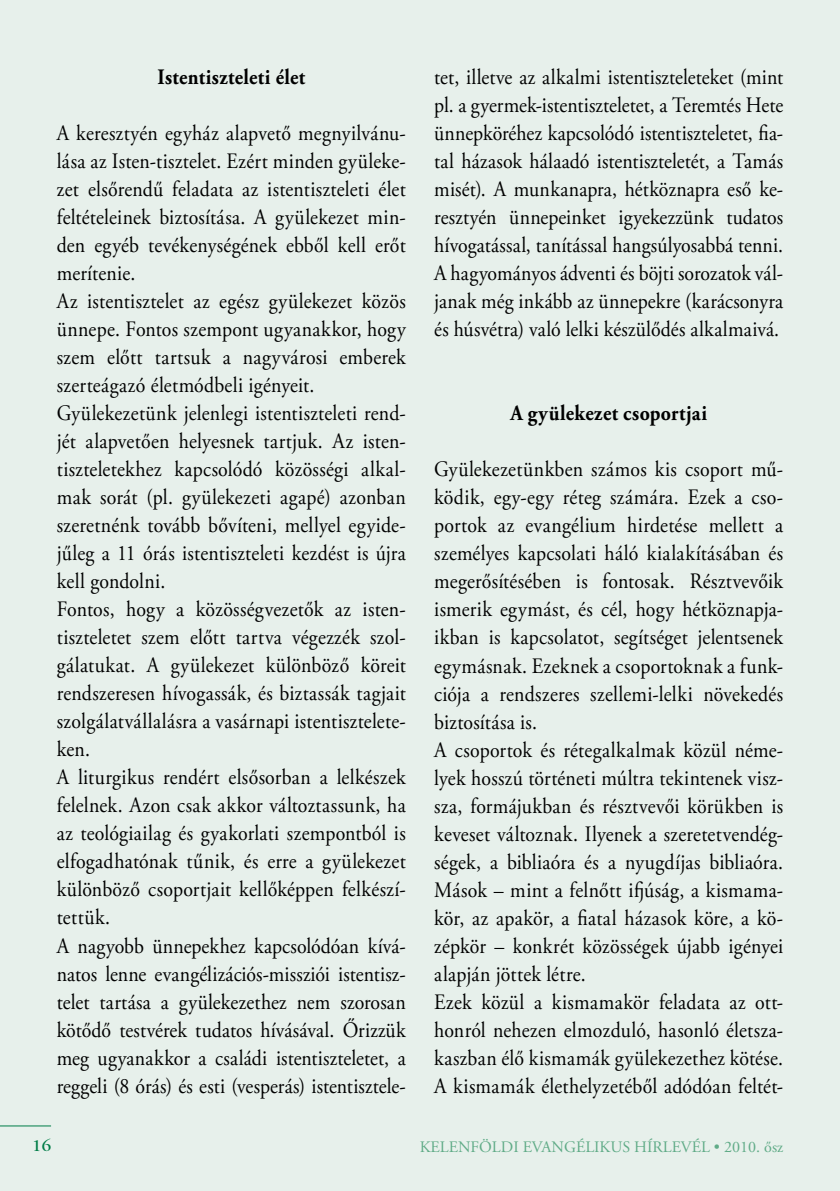
<style>
.page{position:relative;width:840px;height:1191px;background:#fff}
.page>*{position:absolute;margin:0;border:0;box-sizing:border-box;transform-origin:0 0}
.t1{font:22px/28px "Adobe Garamond Pro";letter-spacing:.015em;color:#000;scale:.9 1}
.t2{font:700 22px "Adobe Garamond Pro";letter-spacing:.02em;color:#000;scale:.9 1}
.t3{font:16px "Adobe Garamond Pro";color:#60ab87}
.t4{font:16px "Garamond PFL";color:#007d47}
</style>
<div class="page">
<div style="left:0;top:0;width:839px;height:1191px;background:#e7f0eb"></div>
<hr style="left:0;top:1125px;width:51px;height:1px;background:#007d47">
<hr style="left:839px;top:0;width:1px;height:1191px;background:#e7f0eb">
<p class="t2" style="left:157px;top:64px;width:165px">Istentiszteleti élet</p>
<p class="t1" style="left:57px;top:120px;width:389px">A keresztyén egyház alapvető megnyilvánu&shy;lása az Isten-tisztelet. Ezért minden gyüleke&shy;zet elsőrendű feladata az istentiszteleti élet feltételeinek biztosítása. A gyülekezet min&shy;den egyéb tevékenységének ebből kell erőt merítenie.<br>Az istentisztelet az egész gyülekezet közös ünnepe. Fontos szempont ugyanakkor, hogy szem előtt tartsuk a nagyvárosi emberek szerteágazó életmódbeli igényeit.<br>Gyülekezetünk jelenlegi istentiszteleti rend&shy;jét alapvetően helyesnek tartjuk. Az isten&shy;tiszteletekhez kapcsolódó közösségi alkal&shy;mak sorát (pl. gyülekezeti agapé) azonban szeretnénk tovább bővíteni, mellyel egyide&shy;jűleg a 11 órás istentiszteleti kezdést is újra kell gondolni.<br>Fontos, hogy a közösségvezetők az isten&shy;tiszteletet szem előtt tartva végezzék szol&shy;gálatukat. A gyülekezet különböző köreit rendszeresen hívogassák, és biztassák tagjait szolgálatvállalásra a vasárnapi istentisztelete&shy;ken.<br>A liturgikus rendért elsősorban a lelkészek felelnek. Azon csak akkor változtassunk, ha az teológiailag és gyakorlati szempontból is elfogadhatónak tűnik, és erre a gyülekezet különböző csoportjait kellőképpen felkészí&shy;tettük.<br>A nagyobb ünnepekhez kapcsolódóan kívá&shy;natos lenne evangélizációs-missziói istentisz&shy;telet tartása a gyülekezethez nem szorosan kötődő testvérek tudatos hívásával. Őrizzük meg ugyanakkor a családi istentiszteletet, a reggeli (8 órás) és esti (vesperás) istentisztele-</p>
<p class="t1" style="left:434px;top:64px;width:389px;text-align:justify">tet, illetve az alkalmi istentiszteleteket (mint pl. a gyermek-istentiszteletet, a Teremtés Hete ünnepköréhez kapcsolódó istentiszteletet, fia&shy;tal házasok hálaadó istentiszteletét, a Tamás misét). A munkanapra, hétköznapra eső ke&shy;resztyén ünnepeinket igyekezzünk tudatos hívogatással, tanítással hangsúlyosabbá tenni.<br>A hagyományos ádventi és böjti sorozatok vál&shy;janak még inkább az ünnepekre (karácsonyra és húsvétra) való lelki készülődés alkalmaivá.</p>
<p class="t2" style="left:510px;top:400px;width:220px">A gyülekezet csoportjai</p>
<p class="t1" style="left:434px;top:456px;width:389px">Gyülekezetünkben számos kis csoport mű&shy;ködik, egy-egy réteg számára. Ezek a cso&shy;portok az evangélium hirdetése mellett a személyes kapcsolati háló kialakításában és megerősítésében is fontosak. Résztvevőik ismerik egymást, és cél, hogy hétköznapja&shy;ikban is kapcsolatot, segítséget jelentsenek egymásnak. Ezeknek a csoportoknak a funk&shy;ciója a rendszeres szellemi-lelki növekedés biztosítása is.<br>A csoportok és rétegalkalmak közül néme&shy;lyek hosszú történeti múltra tekintenek vis - sza, formájukban és résztvevői körükben is keveset változnak. Ilyenek a szeretetvendég&shy;ségek, a bibliaóra és a nyugdíjas bibliaóra.<br>Mások – mint a felnőtt ifjúság, a kismama&shy;kör, az apakör, a fiatal házasok köre, a kö&shy;zépkör – konkrét közösségek újabb igényei alapján jöttek létre.<br>Ezek közül a kismamakör feladata az ott&shy;honról nehezen elmozduló, hasonló életsza&shy;kaszban élő kismamák gyülekezethez kötése.<br>A kismamák élethelyzetéből adódóan feltét-</p>
<p class="t4" style="left:32px;top:1137px;width:20px">16</p>
<p class="t3" style="left:419px;top:1136px;width:365px">KELENFÖLDI EVANGÉLIKUS HÍRLEVÉL • 2010. ősz</p>
</div>
